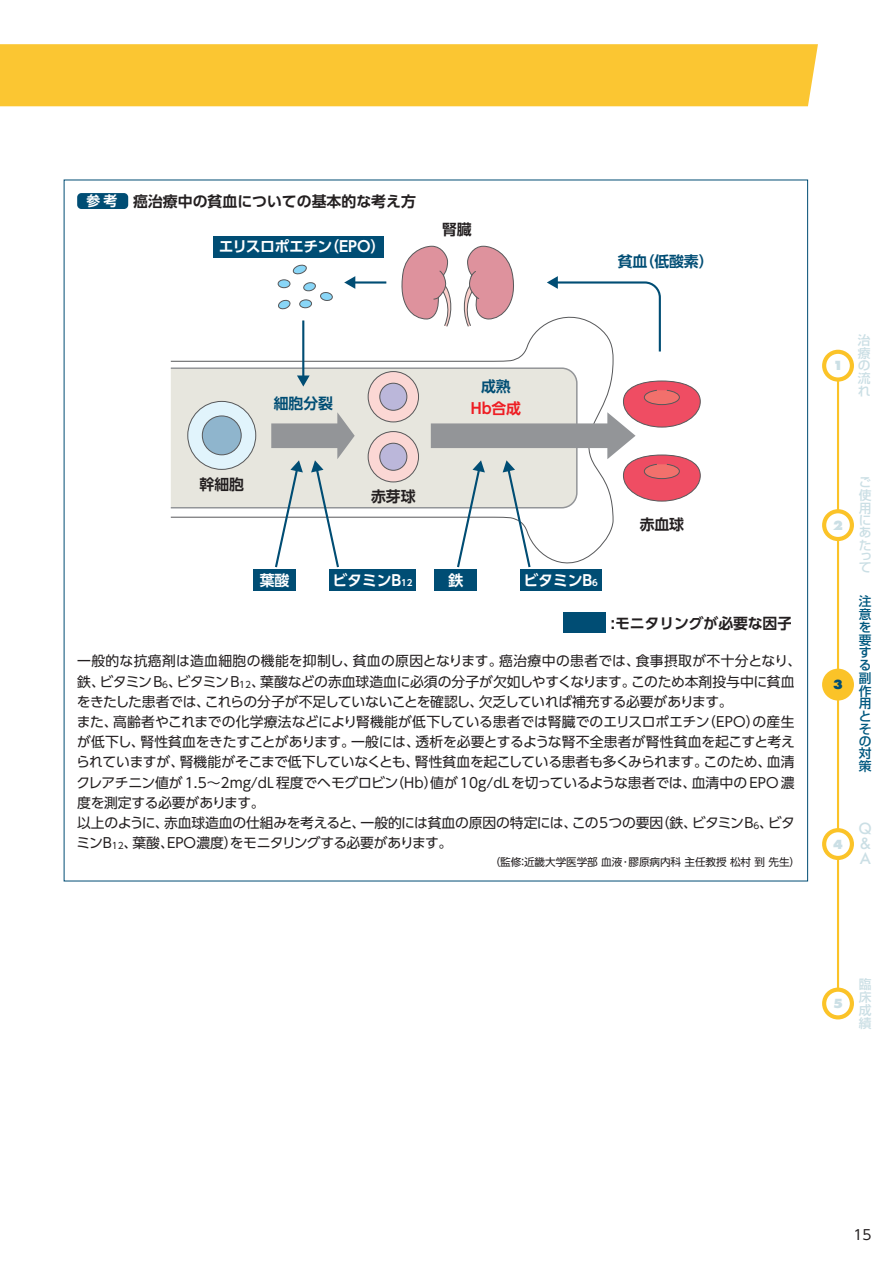
<style>
.page{position:relative;width:893px;height:1263px;background:#fff}
.page>*{position:absolute;margin:0;border:0;box-sizing:border-box;transform-origin:0 0}
.t1{font:500 16.95px/15.3px "Futura PT";color:#cbdfe5;text-align:justify}
.t2{font:700 14.85px "UD Shin Go Pro De";letter-spacing:-.005em;color:#231f20}
.t3{font:700 14.85px "UD Shin Go Pro De";letter-spacing:-.01em;color:#fff}
.t4{font:700 14.85px "UD Shin Go Pro De";letter-spacing:-.01em;color:#004d74}
.t5{font:700 14.85px "UD Shin Go Pro De";letter-spacing:-.035em;color:#fff}
.t6{font:700 14.85px "UD Shin Go Pro De";color:#ee1d23}
.t7{font:13.8px/20.2px "UD Shin Go Pro";letter-spacing:-.01em;color:#231f20}
.t8{font:800 13.8px "Futura PT";color:#cbdfe5}
.t9{font:800 13.8px "Futura PT";color:#004d74}
.t10{font:500 12.75px/12.8px "Shin Go Pro";color:#cbdfe5;text-align:justify}
.t11{font:500 12.75px/12.6px "Shin Go Pro";color:#00587f;text-align:justify}
.t12{font:10.65px "UD Shin Go Pro";letter-spacing:-.01em;color:#231f20}
.s1{font-size:13.8px;color:#fff}
.s2{font-size:8.7px}
.s3{font-size:9px}
</style>
<div class="page">
<div style="left:0;top:44px;width:818px;height:62px;background:#fbc632"></div>
<div style="left:77px;top:193px;width:51px;height:16px;background:#004d74;border-radius:4px"></div>
<div style="left:213px;top:236px;width:171px;height:21px;background:#004d74"></div>
<div style="left:253px;top:570px;width:43px;height:21px;background:#004d74"></div>
<div style="left:434px;top:570px;width:43px;height:21px;background:#004d74"></div>
<div style="left:329px;top:570px;width:87px;height:21px;background:#004d74"></div>
<div style="left:520px;top:570px;width:82px;height:21px;background:#004d74"></div>
<svg style="left:170px;top:306px;width:444px;height:264px"></svg>
<div style="left:188px;top:401px;width:68px;height:68px;background:#e1f4fc;border-radius:50%"></div>
<div style="left:187px;top:401px;width:69px;height:69px;border:1px solid #57585a;border-radius:50%"></div>
<div style="left:202px;top:416px;width:39px;height:39px;background:#8fb5cd;border-radius:50%"></div>
<div style="left:202px;top:415px;width:40px;height:40px;border:1px solid #57585a;border-radius:50%"></div>
<div style="left:368px;top:372px;width:50px;height:50px;background:#fbd7d4;border-radius:50%"></div>
<div style="left:368px;top:371px;width:51px;height:51px;border:1px solid #57585a;border-radius:50%"></div>
<div style="left:380px;top:383px;width:27px;height:27px;background:#bbb7da;border-radius:50%"></div>
<div style="left:379px;top:383px;width:28px;height:28px;border:1px solid #57585a;border-radius:50%"></div>
<div style="left:368px;top:432px;width:50px;height:50px;background:#fbd7d4;border-radius:50%"></div>
<div style="left:368px;top:431px;width:51px;height:51px;border:1px solid #57585a;border-radius:50%"></div>
<div style="left:380px;top:443px;width:27px;height:27px;background:#bbb7da;border-radius:50%"></div>
<div style="left:379px;top:443px;width:28px;height:28px;border:1px solid #57585a;border-radius:50%"></div>
<hr style="left:302px;top:320px;width:2px;height:57px;background:#004d74">
<svg style="left:297px;top:375px;width:13px;height:11px"></svg>
<hr style="left:353px;top:281px;width:33px;height:3px;background:#004d74">
<svg style="left:344px;top:276px;width:11px;height:13px"></svg>
<svg style="left:547px;top:276px;width:114px;height:78px"></svg>
<div style="left:563px;top:612px;width:42px;height:21px;background:#004d74"></div>
<svg style="left:292px;top:264px;width:15px;height:11px"></svg>
<div style="left:278px;top:280px;width:12px;height:8px;background:#89d6f7;border-radius:50%"></div>
<div style="left:278px;top:279px;width:12px;height:9px;border:1px solid #57585a;border-radius:50%"></div>
<svg style="left:277px;top:299px;width:14px;height:11px"></svg>
<svg style="left:303px;top:282px;width:30px;height:19px"></svg>
<div style="left:300px;top:300px;width:12px;height:8px;background:#89d6f7;border-radius:50%"></div>
<div style="left:299px;top:299px;width:13px;height:9px;border:1px solid #57585a;border-radius:50%"></div>
<svg style="left:397px;top:245px;width:122px;height:82px"></svg>
<svg style="left:271px;top:412px;width:84px;height:157px"></svg>
<svg style="left:431px;top:380px;width:270px;height:189px"></svg>
<hr style="left:837px;top:362px;width:2px;height:647px;background:#fbc328">
<div style="left:824px;top:352px;width:28px;height:27px;background:#fff;border-radius:50%"></div>
<div style="left:822px;top:350px;width:32px;height:32px;border:4px solid #fbc328;border-radius:50%"></div>
<svg style="left:824px;top:511px;width:28px;height:28px"></svg>
<div style="left:822px;top:509px;width:32px;height:32px;border:4px solid #fbc328;border-radius:50%"></div>
<div style="left:824px;top:670px;width:28px;height:29px;background:#fbc328;border-radius:50%"></div>
<div style="left:822px;top:669px;width:32px;height:31px;border:4px solid #fbc328;border-radius:50%"></div>
<svg style="left:824px;top:830px;width:28px;height:28px"></svg>
<div style="left:822px;top:828px;width:32px;height:32px;border:4px solid #fbc328;border-radius:50%"></div>
<div style="left:824px;top:990px;width:28px;height:27px;background:#fff;border-radius:50%"></div>
<div style="left:822px;top:987px;width:32px;height:32px;border:4px solid #fbc328;border-radius:50%"></div>
<p class="t2" style="left:86px;top:189px;width:331px"><span class="s1">参考</span> 癌治療中の貧血についての基本的な考え方</p>
<p class="t5" style="left:219px;top:235px;width:168px">エリスロポエチン（EPO）</p>
<p class="t2" style="left:442px;top:218px;width:31px">腎臓</p>
<p class="t4" style="left:618px;top:250px;width:97px">貧血（低酸素）</p>
<p class="t4" style="left:274px;top:392px;width:61px">細胞分裂</p>
<p class="t4" style="left:481px;top:375px;width:31px">成熟</p>
<p class="t6" style="left:471px;top:396px;width:52px">Hb合成</p>
<p class="t2" style="left:200px;top:472px;width:46px">幹細胞</p>
<p class="t3" style="left:260px;top:568px;width:31px">葉酸</p>
<p class="t2" style="left:371px;top:485px;width:46px">赤芽球</p>
<p class="t2" style="left:640px;top:513px;width:46px">赤血球</p>
<p class="t3" style="left:332px;top:568px;width:82px">ビタミンB<span class="s2">12</span></p>
<p class="t3" style="left:448px;top:568px;width:16px">鉄</p>
<p class="t3" style="left:524px;top:568px;width:76px">ビタミンB<span class="s2">6</span></p>
<p class="t2" style="left:611px;top:611px;width:183px">:モニタリングが必要な因子</p>
<p class="t7" style="left:76px;top:651px;width:727px">一般的な抗癌剤は造血細胞の機能を抑制し、貧血の原因となります。癌治療中の患者では、食事摂取が不十分となり、鉄、ビタミンB<span class="s3">6</span>、ビタミンB<span class="s3">12</span>、葉酸などの赤血球造血に必須の分子が欠如しやすくなります。このため本剤投与中に貧血をきたした患者では、これらの分子が不足していないことを確認し、欠乏していれば補充する必要があります。<br>また、高齢者やこれまでの化学療法などにより腎機能が低下している患者では腎臓でのエリスロポエチン（EPO）の産生が低下し、腎性貧血をきたすことがあります。一般には、透析を必要とするような腎不全患者が腎性貧血を起こすと考えられていますが、腎機能がそこまで低下していなくとも、腎性貧血を起こしている患者も多くみられます。このため、血清クレアチニン値が1.5～2mg/dL程度でヘモグロビン（Hb）値が10g/dLを切っているような患者では、血清中のEPO濃度を測定する必要があります。<br>以上のように、赤血球造血の仕組みを考えると、一般的には貧血の原因の特定には、この5つの要因（鉄、ビタミンB<span class="s3">6</span>、ビタミンB<span class="s3">12</span>、葉酸、EPO濃度）をモニタリングする必要があります。</p>
<p class="t12" style="left:490px;top:853px;width:312px">（監修：近畿大学医学部血液･膠原病内科主任教授松村到先生）</p>
<p class="t8" style="left:833px;top:357px;width:11px">1</p>
<p class="t10" style="left:858px;top:332px;width:14px">治療の流れ</p>
<p class="t8" style="left:833px;top:516px;width:11px">2</p>
<p class="t9" style="left:833px;top:676px;width:11px">3</p>
<p class="t10" style="left:859px;top:475px;width:14px">ご使用にあた</p>
<p class="t10" style="left:859px;top:549px;width:14px;line-height:11.4px">って</p>
<p class="t11" style="left:859px;top:594px;width:14px">注意を要する副作用とその対策</p>
<p class="t8" style="left:833px;top:835px;width:11px">4</p>
<p class="t1" style="left:859px;top:820px;width:15px">Q &amp; A</p>
<p class="t8" style="left:833px;top:995px;width:11px">5</p>
<p class="t10" style="left:859px;top:976px;width:14px">臨床成績</p>
<p class="t7" style="left:853px;top:1224px;width:20px">15</p>
</div>
